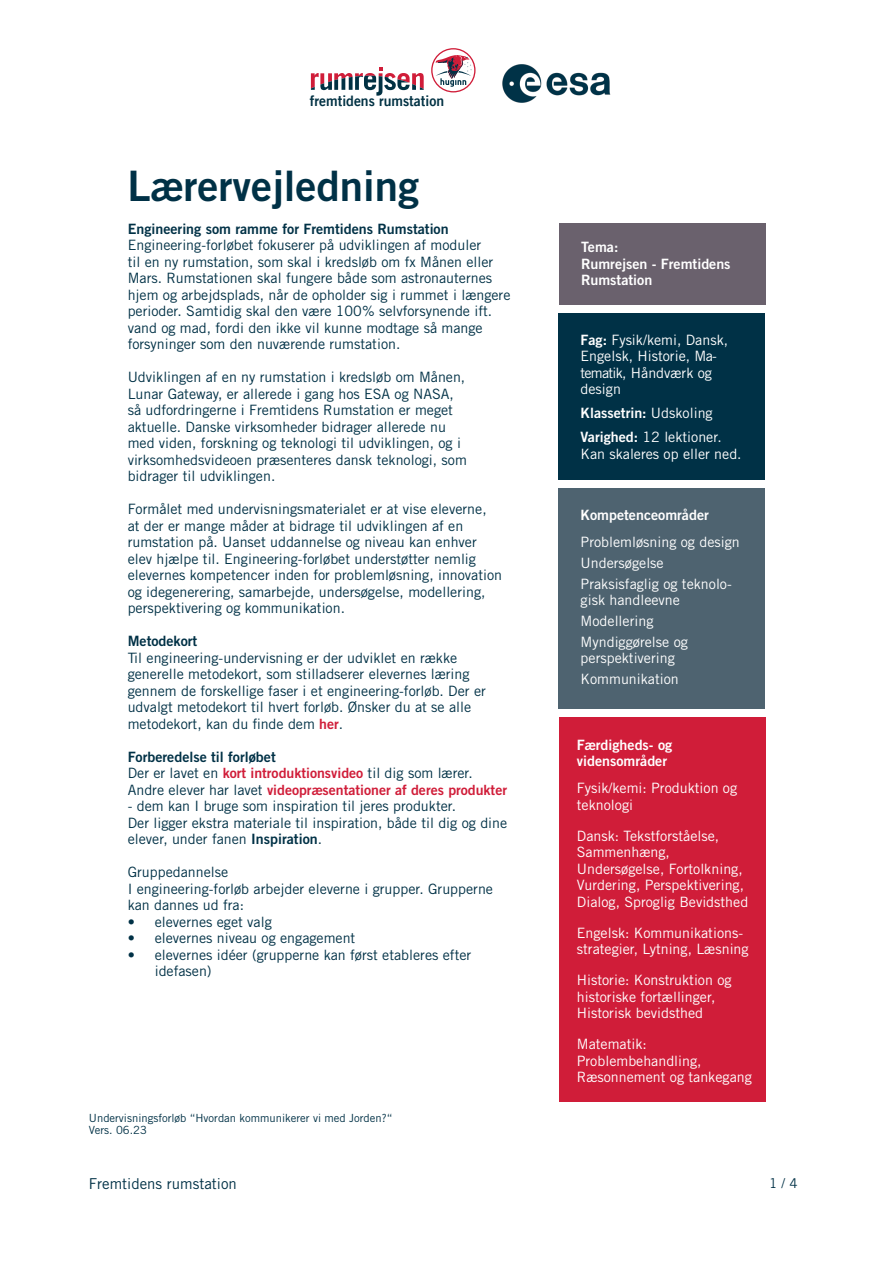
<style>
.page{position:relative;width:893px;height:1263px;background:#fff}
.page>*{position:absolute;margin:0;border:0;box-sizing:border-box;transform-origin:0 0}
.Rubrik_RUMREJSEN{font:42px "Trade Gothic LT Std Bd 2";color:#003146}
.t1{font:15px "Trade Gothic LT Std";color:#003146}
.t2{font:14.4px "Trade Gothic LT Bold Two";color:#013143;scale:.96 1}
.Manchet_RUMREJSEN{font:14.25px/16.5px "Trade Gothic LT Std";color:#003146}
.Boks_brødtekst_RUMRE{font:14.25px/16.5px "Trade Gothic LT Std";color:#fff}
.Boks_rubrik_RUMREJSE{font:14.25px/16.5px "Trade Gothic LT Std Bd 2";color:#fff}
.Manchet_RUMREJSEN-2{font:14.25px "Trade Gothic LT Std Bd 2";color:#003146}
.Manchet_RUMREJSEN-3{font:14.1px "Trade Gothic LT Std Bd 2";color:#d01d39}
.t3{font:13.5px "Trade Gothic LT Std";color:#003146}
.t4{font:11.25px/12px "Trade Gothic LT Std";color:#003146}
.s1{font-family:"Trade Gothic LT Std Bd 2";font-size:14.1px;color:#d01d39}
.s2{font-family:"Trade Gothic LT Std";font-size:14.25px;color:#003146}
.s3{font-family:"Trade Gothic LT Std Bd 2"}
.s4{font-family:"Trade Gothic LT Std"}
</style>
<div class="page">
<svg style="left:431px;top:48px;width:45px;height:44px"></svg>
<svg style="left:311px;top:67px;width:113px;height:29px"></svg>
<img style="left:502px;top:64px;width:109px;height:39px">
<div style="left:558px;top:489px;width:207px;height:220px;background:#4e6370"></div>
<div style="left:559px;top:717px;width:206px;height:385px;background:#d01d39"></div>
<div style="left:558px;top:313px;width:207px;height:167px;background:#003146"></div>
<div style="left:559px;top:223px;width:206px;height:82px;background:#6a616d"></div>
<p class="t2" style="left:310px;top:92px;width:141px">fremtidens rumstation</p>
<p class="Rubrik_RUMREJSEN" style="left:128px;top:160px;width:293px">Lærervejledning</p>
<p class="Manchet_RUMREJSEN-2" style="left:128px;top:220px;width:322px">Engineering som ramme for Fremtidens Rumstation</p>
<p class="Manchet_RUMREJSEN" style="left:128px;top:237px;width:384px">Engineering-forløbet fokuserer på udviklingen af moduler<br>til en ny rumstation, som skal i kredsløb om fx Månen eller Mars. Rumstationen skal fungere både som astronauternes hjem og arbejdsplads, når de opholder sig i rummet i længere perioder. Samtidig skal den være 100% selvforsynende ift. vand og mad, fordi den ikke vil kunne modtage så mange forsyninger som den nuværende rumstation.</p>
<p class="Manchet_RUMREJSEN" style="left:128px;top:369px;width:341px">Udviklingen af en ny rumstation i kredsløb om Månen, Lunar Gateway, er allerede i gang hos ESA og NASA, så udfordringerne i Fremtidens Rumstation er meget aktuelle. Danske virksomheder bidrager allerede nu med viden, forskning og teknologi til udviklingen, og i virksomhedsvideoen præsenteres dansk teknologi, som bidrager til udviklingen.</p>
<p class="Manchet_RUMREJSEN" style="left:128px;top:501px;width:376px">Formålet med undervisningsmaterialet er at vise eleverne,<br>at der er mange måder at bidrage til udviklingen af en rumstation på. Uanset uddannelse og niveau kan enhver elev hjælpe til. Engineering-forløbet understøtter nemlig elevernes kompetencer inden for problemløsning, innovation og idegenerering, samarbejde, undersøgelse, modellering, perspektivering og kommunikation.</p>
<p class="Manchet_RUMREJSEN-2" style="left:128px;top:632px;width:71px">Metodekort</p>
<p class="Manchet_RUMREJSEN" style="left:128px;top:649px;width:360px">Til engineering-undervisning er der udviklet en række generelle metodekort, som stilladserer elevernes læring gennem de forskellige faser i et engineering-forløb. Der er udvalgt metodekort til hvert forløb. Ønsker du at se alle metodekort, kan du finde dem <span class="s1">her</span>.</p>
<p class="Manchet_RUMREJSEN-2" style="left:128px;top:748px;width:150px">Forberedelse til forløbet</p>
<p class="Manchet_RUMREJSEN" style="left:128px;top:765px;width:347px">Der er lavet en <span class="s1">kort introduktionsvideo</span> til dig som lærer.</p>
<p class="Manchet_RUMREJSEN-3" style="left:128px;top:781px;width:381px"><span class="s2">Andre elever har lavet</span> videopræsentationer af deres produkter</p>
<p class="Manchet_RUMREJSEN" style="left:128px;top:798px;width:330px">- dem kan I bruge som inspiration til jeres produkter.</p>
<p class="Manchet_RUMREJSEN" style="left:128px;top:814px;width:381px">Der ligger ekstra materiale til inspiration, både til dig og dine elever, under fanen <span class="s3">Inspiration</span>.</p>
<p class="Manchet_RUMREJSEN" style="left:128px;top:864px;width:102px">Gruppedannelse</p>
<p class="Manchet_RUMREJSEN" style="left:128px;top:880px;width:367px">I engineering-forløb arbejder eleverne i grupper. Grupperne kan dannes ud fra:</p>
<p class="Manchet_RUMREJSEN" style="left:128px;top:913px;width:146px">• elevernes eget valg</p>
<p class="Manchet_RUMREJSEN" style="left:128px;top:930px;width:229px">• elevernes niveau og engagement</p>
<p class="Manchet_RUMREJSEN" style="left:155px;top:946px;width:318px;text-indent:-27px">• elevernes idéer (grupperne kan først etableres efter idefasen)</p>
<p class="t4" style="left:89px;top:1112px;width:305px">Undervisningsforløb “Hvordan kommunikerer vi med Jorden?“<br>Vers. 06.23</p>
<p class="t1" style="left:89px;top:1174px;width:149px">Fremtidens rumstation</p>
<p class="Boks_rubrik_RUMREJSE" style="left:581px;top:239px;width:39px">Tema:</p>
<p class="Boks_rubrik_RUMREJSE" style="left:581px;top:255px;width:151px">Rumrejsen - Fremtidens<br>Rumstation</p>
<p class="Boks_brødtekst_RUMRE" style="left:580px;top:331px;width:149px"><span class="s3">Fag:</span> Fysik/kemi, Dansk,<br>Engelsk, Historie, Ma&shy;tematik, Håndværk og design</p>
<p class="Boks_rubrik_RUMREJSE" style="left:580px;top:404px;width:134px">Klassetrin: <span class="s4">Udskoling</span></p>
<p class="Boks_brødtekst_RUMRE" style="left:580px;top:429px;width:163px"><span class="s3">Varighed:</span> 12 lektioner.<br>Kan skaleres op eller ned.</p>
<p class="Boks_rubrik_RUMREJSE" style="left:581px;top:507px;width:130px">Kompetenceområder</p>
<p class="Boks_brødtekst_RUMRE" style="left:581px;top:533px;width:161px">Problemløsning og design</p>
<p class="Boks_brødtekst_RUMRE" style="left:581px;top:554px;width:85px">Undersøgelse</p>
<p class="Boks_brødtekst_RUMRE" style="left:581px;top:575px;width:153px">Praksisfaglig og teknolo&shy;gisk handleevne</p>
<p class="Boks_brødtekst_RUMRE" style="left:581px;top:612px;width:74px">Modellering</p>
<p class="Boks_brødtekst_RUMRE" style="left:581px;top:633px;width:109px">Myndiggørelse og perspektivering</p>
<p class="Boks_brødtekst_RUMRE" style="left:581px;top:670px;width:100px">Kommunikation</p>
<p class="Boks_rubrik_RUMREJSE" style="left:577px;top:736px;width:97px">Færdigheds- og vidensområder</p>
<p class="Boks_brødtekst_RUMRE" style="left:577px;top:779px;width:162px">Fysik/kemi: Produktion og teknologi</p>
<p class="Boks_brødtekst_RUMRE" style="left:577px;top:827px;width:173px">Dansk: Tekstforståelse,<br>Sammenhæng,<br>Undersøgelse, Fortolkning,<br>Vurdering, Perspektivering,<br>Dialog, Sproglig Bevidsthed</p>
<p class="Boks_brødtekst_RUMRE" style="left:577px;top:924px;width:173px">Engelsk: Kommunikations&shy;strategier, Lytning, Læsning</p>
<p class="Boks_brødtekst_RUMRE" style="left:577px;top:971px;width:156px">Historie: Konstruktion og historiske fortællinger,<br>Historisk bevidsthed</p>
<p class="Boks_brødtekst_RUMRE" style="left:577px;top:1035px;width:176px">Matematik:<br>Problembehandling,<br>Ræsonnement og tankegang</p>
<p class="t3" style="left:769px;top:1175px;width:30px">1 / 4</p>
</div>
